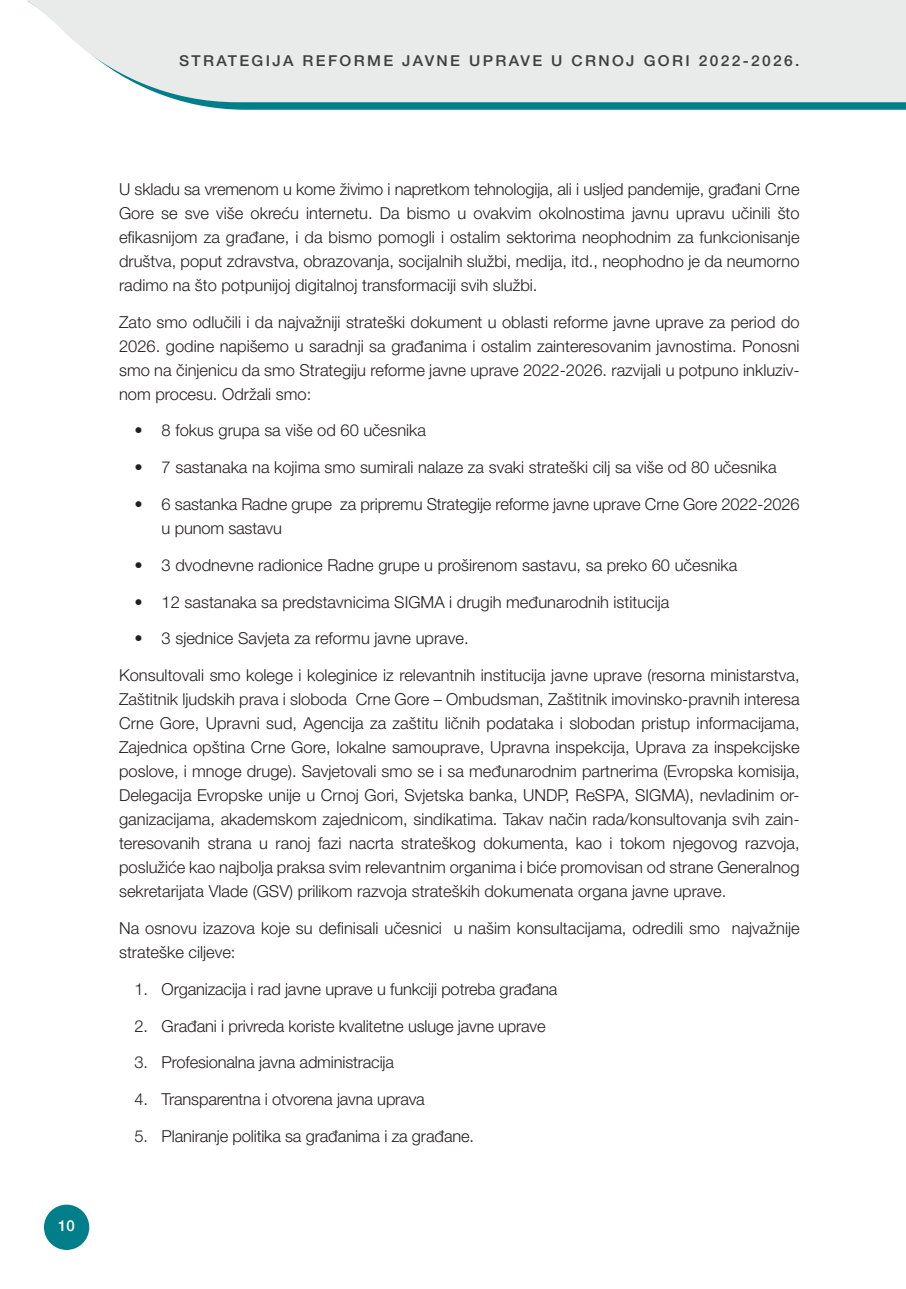
<style>
.page{position:relative;width:906px;height:1289px;background:#fff}
.page>*{position:absolute;margin:0;border:0;box-sizing:border-box;transform-origin:0 0}
.t1{font:300 16.5px/24px "Helvetica Neue LT Pro";color:#231f20;text-align:justify}
.t2{font:500 15px "Helvetica Neue LT Pro";letter-spacing:.15em;color:#3e3e3f;scale:1.04 1}
.t3{font:500 15px "Helvetica Neue";color:#fff}
</style>
<div class="page">
<svg style="left:185px;top:102px;width:721px;height:8px;background:#158892"></svg>
<div style="left:44px;top:1204px;width:45px;height:45px;background:#007e89;border-radius:50%"></div>
<svg style="left:27px;top:0;width:878px;height:102px;background:#e9ebeb"></svg>
<svg style="left:905px;top:0;width:1px;height:102px"></svg>
<p class="t2" style="left:179px;top:52px;width:598px">STRATEGIJA REFORME JAVNE UPRAVE U CRNOJ GORI 2022-2026.</p>
<p class="t3" style="left:58px;top:1213px;width:18px">10</p>
<p class="t1" style="left:119px;top:176px;width:682px">U skladu sa vremenom u kome živimo i napretkom tehnologija, ali i usljed pandemije, građani Crne Gore se sve više okreću internetu. Da bismo u ovakvim okolnostima javnu upravu učinili što efikasnijom za građane, i da bismo pomogli i ostalim sektorima neophodnim za funkcionisanje društva, poput zdravstva, obrazovanja, socijalnih službi, medija, itd., neophodno je da neumorno radimo na što potpunijoj digitalnoj transformaciji svih službi.</p>
<p class="t1" style="left:119px;top:309px;width:682px">Zato smo odlučili i da najvažniji strateški dokument u oblasti reforme javne uprave za period do 2026. godine napišemo u saradnji sa građanima i ostalim zainteresovanim javnostima. Ponosni smo na činjenicu da smo Strategiju reforme javne uprave 2022-2026. razvijali u potpuno inkluziv&shy;nom procesu. Održali smo:</p>
<p class="t1" style="left:135px;top:418px;width:293px">• 8 fokus grupa sa više od 60 učesnika</p>
<p class="t1" style="left:135px;top:455px;width:643px">• 7 sastanaka na kojima smo sumirali nalaze za svaki strateški cilj sa više od 80 učesnika</p>
<p class="t1" style="left:162px;top:492px;width:639px;text-indent:-27px">• 6 sastanka Radne grupe za pripremu Strategije reforme javne uprave Crne Gore 2022-2026 u punom sastavu</p>
<p class="t1" style="left:135px;top:552px;width:604px">• 3 dvodnevne radionice Radne grupe u proširenom sastavu, sa preko 60 učesnika</p>
<p class="t1" style="left:135px;top:589px;width:536px">• 12 sastanaka sa predstavnicima SIGMA i drugih međunarodnih istitucija</p>
<p class="t1" style="left:135px;top:626px;width:335px">• 3 sjednice Savjeta za reformu javne uprave.</p>
<p class="t1" style="left:119px;top:663px;width:682px">Konsultovali smo kolege i koleginice iz relevantnih institucija javne uprave (resorna ministarstva, Zaštitnik ljudskih prava i sloboda Crne Gore – Ombudsman, Zaštitnik imovinsko-pravnih interesa Crne Gore, Upravni sud, Agencija za zaštitu ličnih podataka i slobodan pristup informacijama, Zajednica opština Crne Gore, lokalne samouprave, Upravna inspekcija, Uprava za inspekcijske poslove, i mnoge druge). Savjetovali smo se i sa međunarodnim partnerima (Evropska komisija, Delegacija Evropske unije u Crnoj Gori, Svjetska banka, UNDP, ReSPA, SIGMA), nevladinim or&shy;ganizacijama, akademskom zajednicom, sindikatima. Takav način rada/konsultovanja svih zain&shy;teresovanih strana u ranoj fazi nacrta strateškog dokumenta, kao i tokom njegovog razvoja, poslužiće kao najbolja praksa svim relevantnim organima i biće promovisan od strane Generalnog sekretarijata Vlade (GSV) prilikom razvoja strateških dokumenata organa javne uprave.</p>
<p class="t1" style="left:119px;top:915px;width:682px">Na osnovu izazova koje su definisali učesnici u našim konsultacijama, odredili smo najvažnije strateške ciljeve:</p>
<p class="t1" style="left:135px;top:976px;width:424px">1. Organizacija i rad javne uprave u funkciji potreba građana</p>
<p class="t1" style="left:135px;top:1013px;width:412px">2. Građani i privreda koriste kvalitetne usluge javne uprave</p>
<p class="t1" style="left:135px;top:1050px;width:261px">3. Profesionalna javna administracija</p>
<p class="t1" style="left:135px;top:1086px;width:292px">4. Transparentna i otvorena javna uprava</p>
<p class="t1" style="left:135px;top:1123px;width:341px">5. Planiranje politika sa građanima i za građane.</p>
</div>
